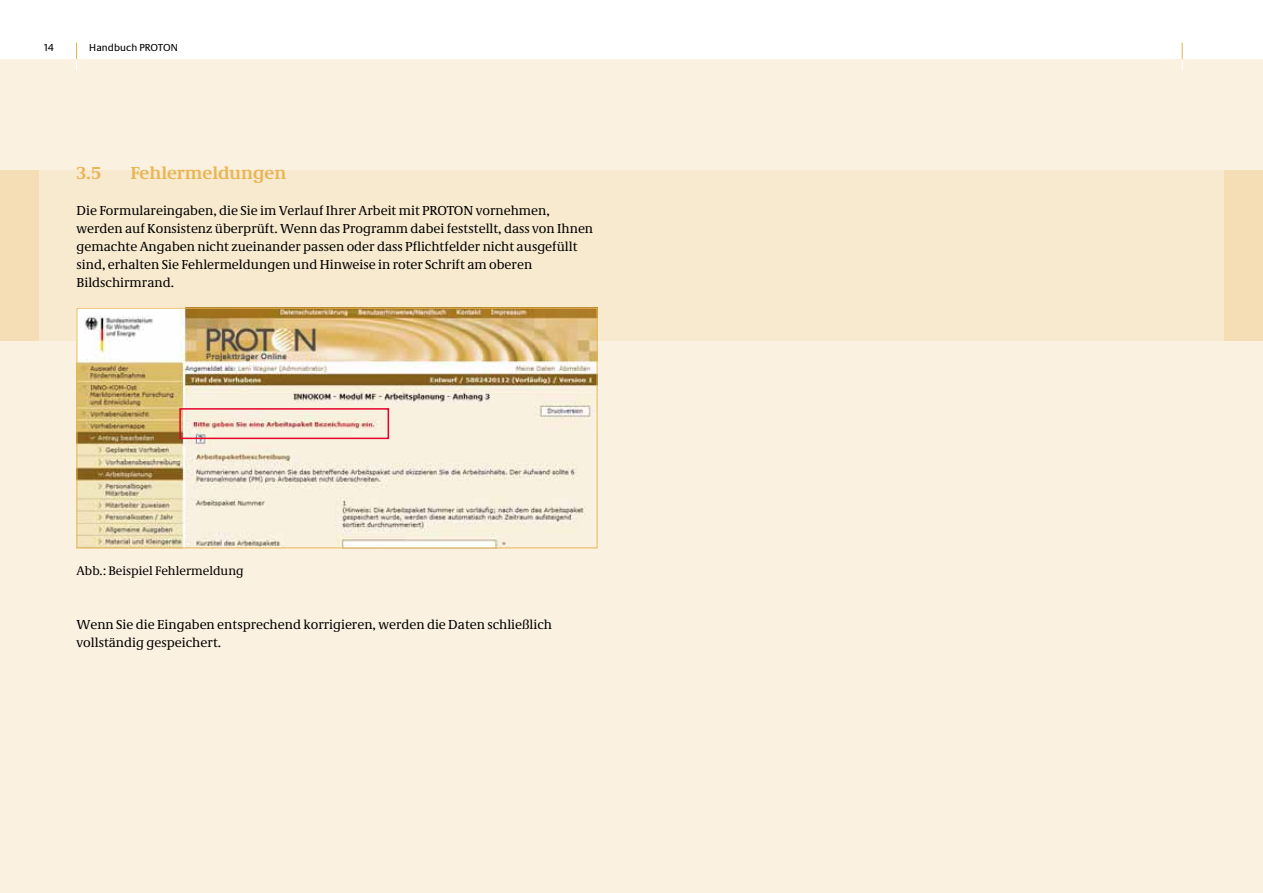
<style>
.page{position:relative;width:1263px;height:893px;background:#fff}
.page>*{position:absolute;margin:0;border:0;box-sizing:border-box;transform-origin:0 0}
.t1{font:700 18px "Neue Demos";color:#e8b556}
.t2{font:13.5px/18px "Neue Demos";color:#000}
.t3{font:12.75px "Neue Demos";color:#000}
.t4{font:10.5px "Neue Praxis";letter-spacing:.01em;color:#000}
</style>
<div class="page">
<div style="left:0;top:60px;width:1263px;height:833px;background:#fbf1e0"></div>
<div style="left:0;top:170px;width:1263px;height:170px;background:#f8eacf"></div>
<svg style="left:76px;top:43px;width:1px;height:27px"></svg>
<div style="left:0;top:170px;width:38px;height:170px;background:#f5deb6"></div>
<div style="left:1225px;top:170px;width:38px;height:170px;background:#f5deb6"></div>
<svg style="left:1182px;top:43px;width:1px;height:27px"></svg>
<img style="left:79px;top:310px;width:516px;height:236px">
<div style="left:77px;top:308px;width:520px;height:240px;border:1px solid #e8b556"></div>
<div style="left:179px;top:408px;width:210px;height:31px;border:2px solid #e60029"></div>
<p class="t4" style="left:44px;top:41px;width:11px">14</p>
<p class="t4" style="left:89px;top:41px;width:90px">Handbuch PROTON</p>
<h1 class="t1" style="left:77px;top:162px;width:26px">3.5</h1>
<h1 class="t1" style="left:131px;top:162px;width:157px">Fehlermeldungen</h1>
<p class="t2" style="left:77px;top:201px;width:518px">Die Formulareingaben, die Sie im Verlauf Ihrer Arbeit mit PROTON vornehmen, werden auf Konsistenz überprüft. Wenn das Programm dabei feststellt, dass von Ihnen gemachte Angaben nicht zueinander passen oder dass Pflichtfelder nicht ausgefüllt sind, erhalten Sie Fehlermeldungen und Hinweise in roter Schrift am oberen Bildschirmrand.</p>
<p class="t3" style="left:77px;top:563px;width:169px">Abb.: Beispiel Fehlermeldung</p>
<p class="t2" style="left:77px;top:615px;width:477px">Wenn Sie die Eingaben entsprechend korrigieren, werden die Daten schließlich vollständig gespeichert.</p>
</div>
